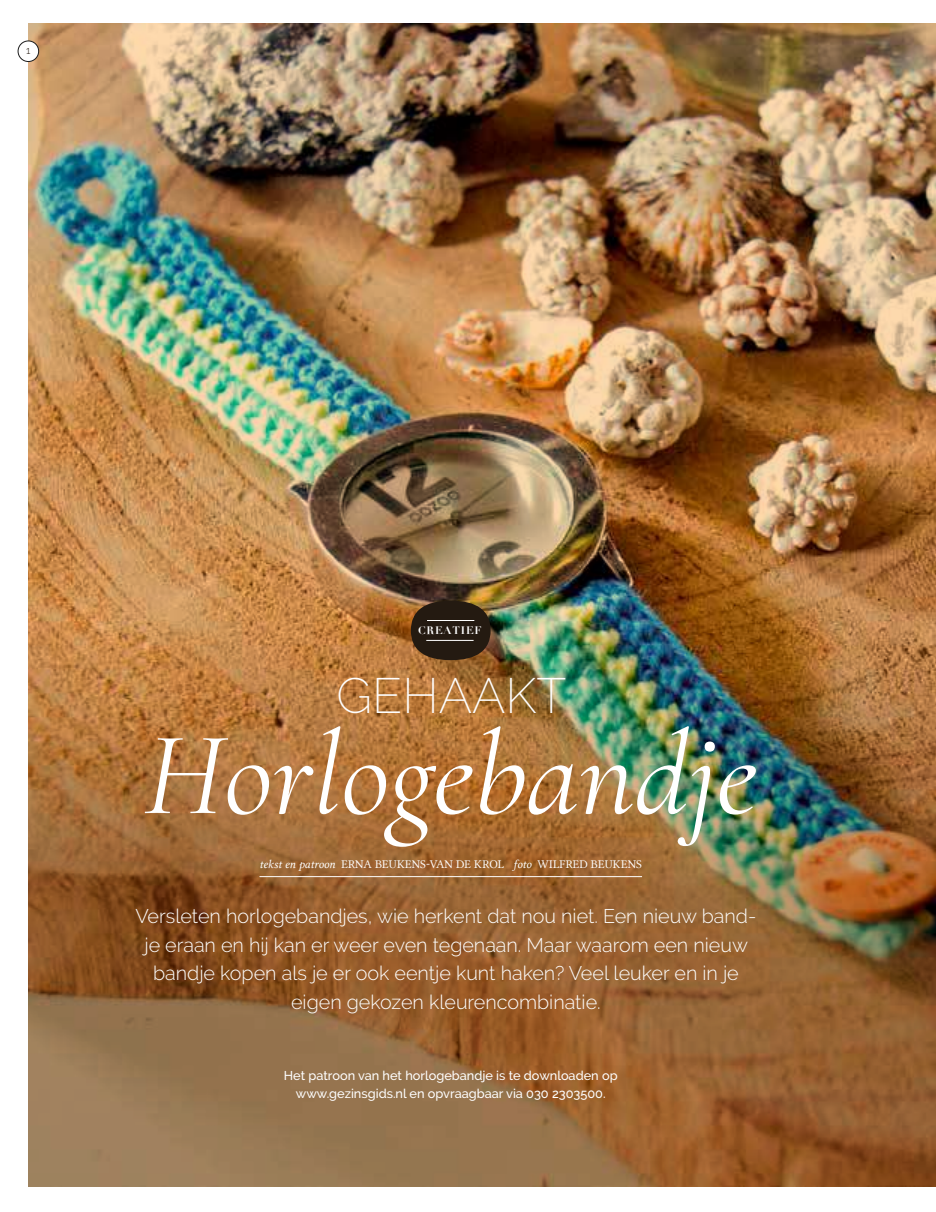
<style>
.page{position:relative;width:936px;height:1212px;background:#fff}
.page>*{position:absolute;margin:0;border:0;box-sizing:border-box;transform-origin:0 0}
.t1{font:italic 119.85px "Cormorant Garamond";color:#fff}
.t2{font:200 49.5px "Raleway";color:#fff}
.t3{font:300 19.8px/28.3px "Raleway";color:#fff;text-align:center}
.t4{font:500 12.75px/18px "Raleway";color:#fff;text-align:center}
.t5{font:12px "Lin Libertine";letter-spacing:.005em;color:#fff}
.t6{font:700 10.65px "Didot";letter-spacing:.08em;color:#fff}
.t7{font:300 10.5px "Raleway";color:#241a11}
.s1{font-family:"Lin Libertine I"}
</style>
<div class="page">
<img style="left:28px;top:23px;width:907px;height:600px">
<img style="left:28px;top:623px;width:907px;height:563px">
<div style="left:411px;top:601px;width:79px;height:59px;background:#241a11;border-radius:50%"></div>
<hr style="left:427px;top:620px;width:47px;height:1px;background:#fff">
<hr style="left:426px;top:640px;width:47px;height:1px;background:#fff">
<hr style="left:259px;top:876px;width:383px;height:1px;background:#fff">
<div style="left:18px;top:41px;width:21px;height:21px;background:#fff;border-radius:50%"></div>
<div style="left:18px;top:41px;width:21px;height:21px;border:1px solid #1c1c1c;border-radius:50%"></div>
<p class="t7" style="left:26px;top:46px;width:6px">1</p>
<p class="t6" style="left:418px;top:624px;width:65px">CREATIEF</p>
<h2 class="t2" style="left:336px;top:667px;width:231px">GEHAAKT</h2>
<h1 class="t1" style="left:144px;top:705px;width:615px">Horlogebandje</h1>
<p class="t5" style="left:259px;top:857px;width:384px"><span class="s1">tekst en patroon</span> ERNA BEUKENS-VAN DE KROL <span class="s1">foto</span> WILFRED BEUKENS</p>
<p class="t3" style="left:135px;top:904px;width:622px">Versleten horlogebandjes, wie herkent dat nou niet. Een nieuw band&shy;je eraan en hij kan er weer even tegenaan. Maar waarom een nieuw bandje kopen als je er ook eentje kunt haken? Veel leuker en in je eigen gekozen kleurencombinatie.</p>
<p class="t4" style="left:284px;top:1067px;width:335px">Het patroon van het horlogebandje is te downloaden op www.gezinsgids.nl en opvraagbaar via 030 2303500.</p>
</div>
